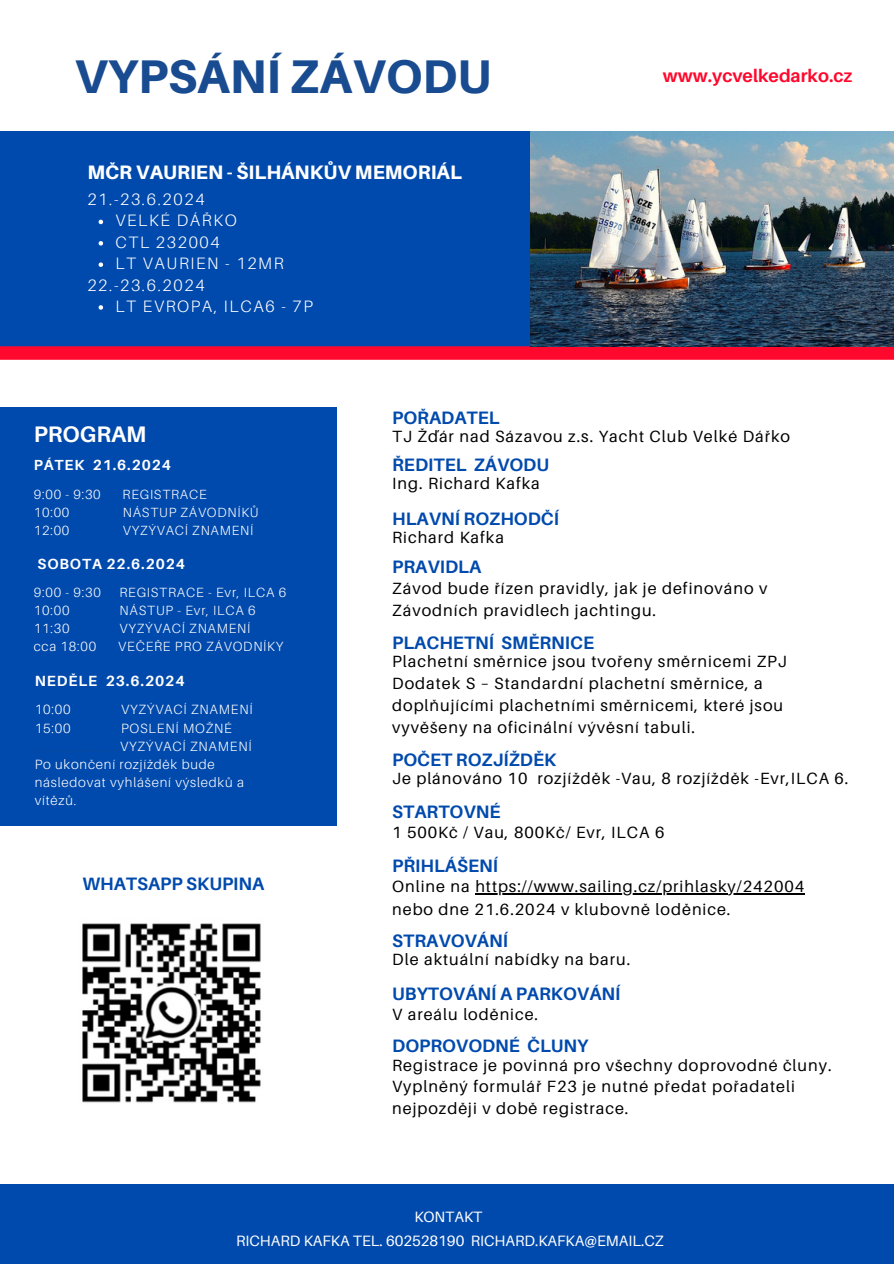
<style>
.page{position:relative;width:894px;height:1264px;background:#fff}
.page>*{position:absolute;margin:0;border:0;box-sizing:border-box;transform-origin:0 0}
.t1{font:800 47.25px "Aileron";color:#194b90}
.t2{font:700 22.5px "Aileron";color:#fff}
.t3{font:800 19.5px "Aileron";color:#fff}
.t4{font:700 18px "Aileron";color:#004aad}
.t5{font:700 18px "Aileron";color:#ff082d}
.t6{font:300 16.5px "Aileron";letter-spacing:.1em;color:#fff}
.t7{font:16.2px/21.9px "Aileron";letter-spacing:.06em;color:#000}
.t8{font:15px/23.7px "Aileron";color:#fff;text-align:center}
.t9{font:700 14.7px "Aileron";letter-spacing:.06em;color:#fff}
.t10{font:700 14.55px "Aileron";letter-spacing:.06em;color:#fff}
.t11{font:300 13.35px/18.1px "Aileron";letter-spacing:.06em;color:#fff}
.s1{color:#194b90}
</style>
<div class="page">
<div style="left:0;top:131px;width:550px;height:222px;background:#004aad"></div>
<div style="left:0;top:346px;width:893px;height:14px;background:#ff082d"></div>
<div style="left:0;top:407px;width:336px;height:418px;background:#004aad"></div>
<div style="left:0;top:1184px;width:893px;height:79px;background:#004aad"></div>
<img style="left:530px;top:131px;width:363px;height:215px">
<img style="left:82px;top:923px;width:179px;height:180px">
<svg style="left:99px;top:220px;width:4px;height:4px"></svg>
<svg style="left:99px;top:241px;width:4px;height:4px"></svg>
<svg style="left:99px;top:262px;width:4px;height:5px"></svg>
<svg style="left:99px;top:305px;width:4px;height:5px"></svg>
<hr style="left:475px;top:893px;width:330px;height:1px;background:#000">
<p class="t1" style="left:74px;top:47px;width:418px">VYPSÁNÍ ZÁVODU</p>
<h5 class="t3" style="left:87px;top:160px;width:376px">MČR VAURIEN - ŠILHÁNKŮV MEMORIÁL</h5>
<p class="t6" style="left:87px;top:189px;width:119px">21.-23.6.2024</p>
<p class="t6" style="left:115px;top:210px;width:123px">VELKÉ DÁŘKO</p>
<p class="t6" style="left:115px;top:232px;width:106px">CTL 232004</p>
<h2 class="t6" style="left:115px;top:253px;width:170px">LT VAURIEN - 12MR</h2>
<h5 class="t6" style="left:87px;top:274px;width:119px">22.-23.6.2024</h5>
<h6 class="t6" style="left:115px;top:296px;width:199px">LT EVROPA, ILCA6 - 7P</h6>
<p class="t5" style="left:662px;top:65px;width:191px">www.ycvelkedarko.cz</p>
<p class="t2" style="left:34px;top:420px;width:114px">PROGRAM</p>
<p class="t10" style="left:34px;top:456px;width:138px">PÁTEK 21.6.2024</p>
<p class="t11" style="left:34px;top:484px;width:68px">9:00 - 9:30</p>
<p class="t11" style="left:123px;top:484px;width:86px">REGISTRACE</p>
<p class="t11" style="left:34px;top:502px;width:37px">10:00</p>
<p class="t11" style="left:123px;top:502px;width:137px">NÁSTUP ZÁVODNÍKŮ</p>
<p class="t11" style="left:34px;top:520px;width:37px">12:00</p>
<p class="t11" style="left:123px;top:520px;width:132px">VYZÝVACÍ ZNAMENÍ</p>
<p class="t9" style="left:38px;top:555px;width:149px">SOBOTA 22.6.2024</p>
<p class="t11" style="left:34px;top:583px;width:69px">9:00 - 9:30</p>
<p class="t11" style="left:119px;top:583px;width:168px">REGISTRACE - Evr, ILCA 6</p>
<h3 class="t11" style="left:34px;top:601px;width:37px">10:00</h3>
<p class="t11" style="left:120px;top:601px;width:137px">NÁSTUP - Evr, ILCA 6</p>
<p class="t11" style="left:34px;top:619px;width:37px">11:30</p>
<h6 class="t11" style="left:120px;top:619px;width:132px">VYZÝVACÍ ZNAMENÍ</h6>
<h6 class="t11" style="left:34px;top:637px;width:64px">cca 18:00</h6>
<p class="t11" style="left:118px;top:637px;width:167px">VEČEŘE PRO ZÁVODNÍKY</p>
<p class="t9" style="left:35px;top:671px;width:151px">NEDĚLE 23.6.2024</p>
<p class="t11" style="left:35px;top:700px;width:37px">10:00</p>
<h5 class="t11" style="left:121px;top:700px;width:133px">VYZÝVACÍ ZNAMENÍ</h5>
<h5 class="t11" style="left:35px;top:718px;width:37px">15:00</h5>
<p class="t11" style="left:35px;top:718px;width:218px;text-indent:86px">POSLENÍ MOŽNÉ <span class="s1">..................... ...</span>VYZÝVACÍ ZNAMENÍ<br>Po ukončení rozjížděk bude</p>
<p class="t11" style="left:35px;top:772px;width:211px">následovat vyhlášení výsledků a vítězů.</p>
<h3 class="t4" style="left:82px;top:872px;width:183px">WHATSAPP SKUPINA</h3>
<p class="t4" style="left:392px;top:407px;width:109px">POŘADATEL</p>
<h3 class="t7" style="left:392px;top:425px;width:399px">TJ Žďár nad Sázavou z.s. Yacht Club Velké Dářko</h3>
<p class="t4" style="left:392px;top:453px;width:158px">ŘEDITEL ZÁVODU</p>
<h3 class="t7" style="left:392px;top:472px;width:149px">Ing. Richard Kafka</h3>
<p class="t4" style="left:392px;top:507px;width:168px">HLAVNÍ ROZHODČÍ</p>
<h3 class="t7" style="left:392px;top:525px;width:113px">Richard Kafka</h3>
<p class="t4" style="left:392px;top:556px;width:90px">PRAVIDLA</p>
<h3 class="t7" style="left:392px;top:577px;width:377px">Závod bude řízen pravidly, jak je definováno v<br>Závodních pravidlech jachtingu.</h3>
<p class="t4" style="left:392px;top:631px;width:203px">PLACHETNÍ SMĚRNICE</p>
<h3 class="t7" style="left:392px;top:650px;width:396px">Plachetní směrnice jsou tvořeny směrnicemi ZPJ Dodatek S – Standardní plachetní směrnice, a doplňujícími plachetními směrnicemi, které jsou vyvěšeny na oficinální vývěsní tabuli.</h3>
<p class="t4" style="left:392px;top:748px;width:166px">POČET ROZJÍŽDĚK</p>
<h3 class="t7" style="left:392px;top:767px;width:457px">Je plánováno 10 rozjížděk -Vau, 8 rozjížděk -Evr,ILCA 6.</h3>
<p class="t4" style="left:392px;top:800px;width:110px">STARTOVNÉ</p>
<h3 class="t7" style="left:392px;top:821px;width:274px">1 500Kč / Vau, 800Kč/ Evr, ILCA 6</h3>
<h3 class="t4" style="left:392px;top:854px;width:107px">PŘIHLÁŠENÍ</h3>
<p class="t7" style="left:392px;top:875px;width:413px">Online na https://www.sailing.cz/prihlasky/242004</p>
<h3 class="t7" style="left:392px;top:897px;width:340px">nebo dne 21.6.2024 v klubovně loděnice.</h3>
<p class="t4" style="left:392px;top:929px;width:117px">STRAVOVÁNÍ</p>
<p class="t7" style="left:392px;top:947px;width:239px">Dle aktuální nabídky na baru.</p>
<p class="t4" style="left:392px;top:982px;width:230px">UBYTOVÁNÍ A PARKOVÁNÍ</p>
<h3 class="t7" style="left:392px;top:1003px;width:147px">V areálu loděnice.</h3>
<p class="t4" style="left:392px;top:1034px;width:198px">DOPROVODNÉ ČLUNY</p>
<h3 class="t7" style="left:392px;top:1053px;width:441px">Registrace je povinná pro všechny doprovodné čluny.<br>Vyplněný formulář F23 je nutné předat pořadateli nejpozději v době registrace.</h3>
<p class="t8" style="left:236px;top:1204px;width:429px">KONTAKT<br>RICHARD KAFKA TEL. 602528190 RICHARD.KAFKA@EMAIL.CZ</p>
</div>
